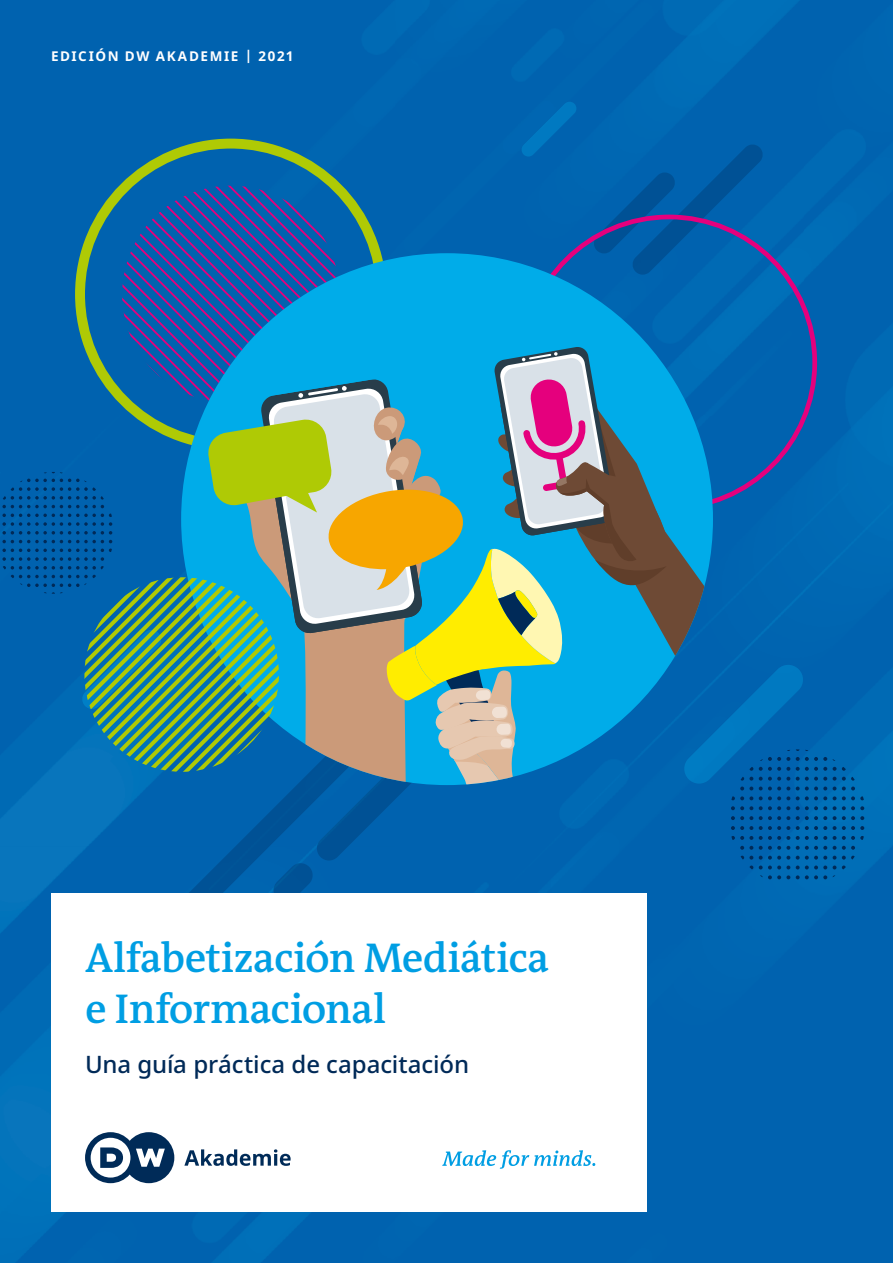
<style>
.page{position:relative;width:893px;height:1263px;background:#fff}
.page>*{position:absolute;margin:0;border:0;box-sizing:border-box;transform-origin:0 0}
.t1{font:600 42px/50.4px "DW The Antiqua B W6";letter-spacing:-.015em;color:#009ee3}
.t2{font:500 24px "Noto Sans";letter-spacing:-.005em;color:#002a58}
.t3{font:700 13.5px "Noto Sans";letter-spacing:.12em;color:#fff}
</style>
<div class="page">
<img style="left:0;top:0;width:893px;height:1263px">
<img style="left:179px;top:786px;width:268px;height:107px">
<img style="left:593px;top:172px;width:39px;height:14px">
<img style="left:632px;top:145px;width:132px;height:70px">
<img style="left:272px;top:863px;width:42px;height:30px">
<img style="left:316px;top:786px;width:160px;height:74px">
<img style="left:521px;top:102px;width:56px;height:55px">
<img style="left:713px;top:665px;width:91px;height:119px">
<svg style="left:713px;top:215px;width:104px;height:295px;fill:#0062af"></svg>
<svg style="left:760px;top:757px;width:30px;height:4px"></svg>
<svg style="left:749px;top:767px;width:4px;height:4px"></svg>
<svg style="left:759px;top:767px;width:31px;height:4px"></svg>
<svg style="left:740px;top:777px;width:13px;height:13px"></svg>
<svg style="left:759px;top:777px;width:31px;height:13px"></svg>
<svg style="left:731px;top:796px;width:22px;height:4px"></svg>
<svg style="left:759px;top:796px;width:31px;height:4px"></svg>
<svg style="left:731px;top:806px;width:22px;height:4px"></svg>
<svg style="left:759px;top:806px;width:31px;height:4px"></svg>
<svg style="left:731px;top:816px;width:22px;height:4px"></svg>
<svg style="left:759px;top:816px;width:31px;height:4px"></svg>
<svg style="left:796px;top:749px;width:12px;height:2px"></svg>
<svg style="left:796px;top:757px;width:31px;height:4px"></svg>
<svg style="left:796px;top:767px;width:31px;height:4px"></svg>
<svg style="left:833px;top:767px;width:3px;height:4px"></svg>
<svg style="left:842px;top:767px;width:4px;height:4px"></svg>
<svg style="left:796px;top:777px;width:31px;height:13px"></svg>
<svg style="left:833px;top:777px;width:3px;height:13px"></svg>
<svg style="left:842px;top:777px;width:13px;height:13px"></svg>
<svg style="left:796px;top:796px;width:31px;height:4px"></svg>
<svg style="left:833px;top:796px;width:3px;height:4px"></svg>
<svg style="left:842px;top:796px;width:22px;height:4px"></svg>
<svg style="left:796px;top:806px;width:31px;height:4px"></svg>
<svg style="left:833px;top:806px;width:3px;height:4px"></svg>
<svg style="left:842px;top:806px;width:22px;height:4px"></svg>
<svg style="left:796px;top:816px;width:31px;height:4px"></svg>
<svg style="left:833px;top:816px;width:3px;height:4px"></svg>
<svg style="left:842px;top:816px;width:22px;height:4px"></svg>
<svg style="left:731px;top:826px;width:22px;height:4px"></svg>
<svg style="left:759px;top:826px;width:31px;height:4px"></svg>
<svg style="left:731px;top:836px;width:22px;height:4px"></svg>
<svg style="left:759px;top:836px;width:31px;height:4px"></svg>
<svg style="left:740px;top:846px;width:13px;height:4px"></svg>
<svg style="left:759px;top:846px;width:31px;height:4px"></svg>
<svg style="left:741px;top:856px;width:12px;height:13px"></svg>
<svg style="left:759px;top:856px;width:31px;height:13px"></svg>
<svg style="left:760px;top:875px;width:30px;height:4px"></svg>
<svg style="left:796px;top:826px;width:31px;height:4px"></svg>
<svg style="left:833px;top:826px;width:3px;height:4px"></svg>
<svg style="left:842px;top:826px;width:22px;height:4px"></svg>
<svg style="left:796px;top:836px;width:31px;height:4px"></svg>
<svg style="left:833px;top:836px;width:3px;height:4px"></svg>
<svg style="left:842px;top:836px;width:22px;height:4px"></svg>
<svg style="left:796px;top:846px;width:31px;height:4px"></svg>
<svg style="left:833px;top:846px;width:3px;height:4px"></svg>
<svg style="left:842px;top:846px;width:13px;height:4px"></svg>
<svg style="left:796px;top:856px;width:31px;height:13px"></svg>
<svg style="left:833px;top:856px;width:3px;height:13px"></svg>
<svg style="left:842px;top:856px;width:13px;height:13px"></svg>
<svg style="left:796px;top:875px;width:31px;height:4px"></svg>
<svg style="left:75px;top:139px;width:311px;height:47px;fill:#0062af"></svg>
<svg style="left:2px;top:186px;width:711px;height:600px"></svg>
<div style="left:51px;top:893px;width:595px;height:319px;background:#fff"></div>
<svg style="left:85px;top:1132px;width:206px;height:51px"></svg>
<svg style="left:442px;top:1150px;width:153px;height:19px"></svg>
<p class="t3" style="left:51px;top:46px;width:244px">EDICIÓN DW AKADEMIE | 2021</p>
<p class="t1" style="left:85px;top:933px;width:466px">Alfabetización Mediática e Informacional</p>
<p class="t2" style="left:85px;top:1047px;width:386px">Una guía práctica de capacitación</p>
</div>
